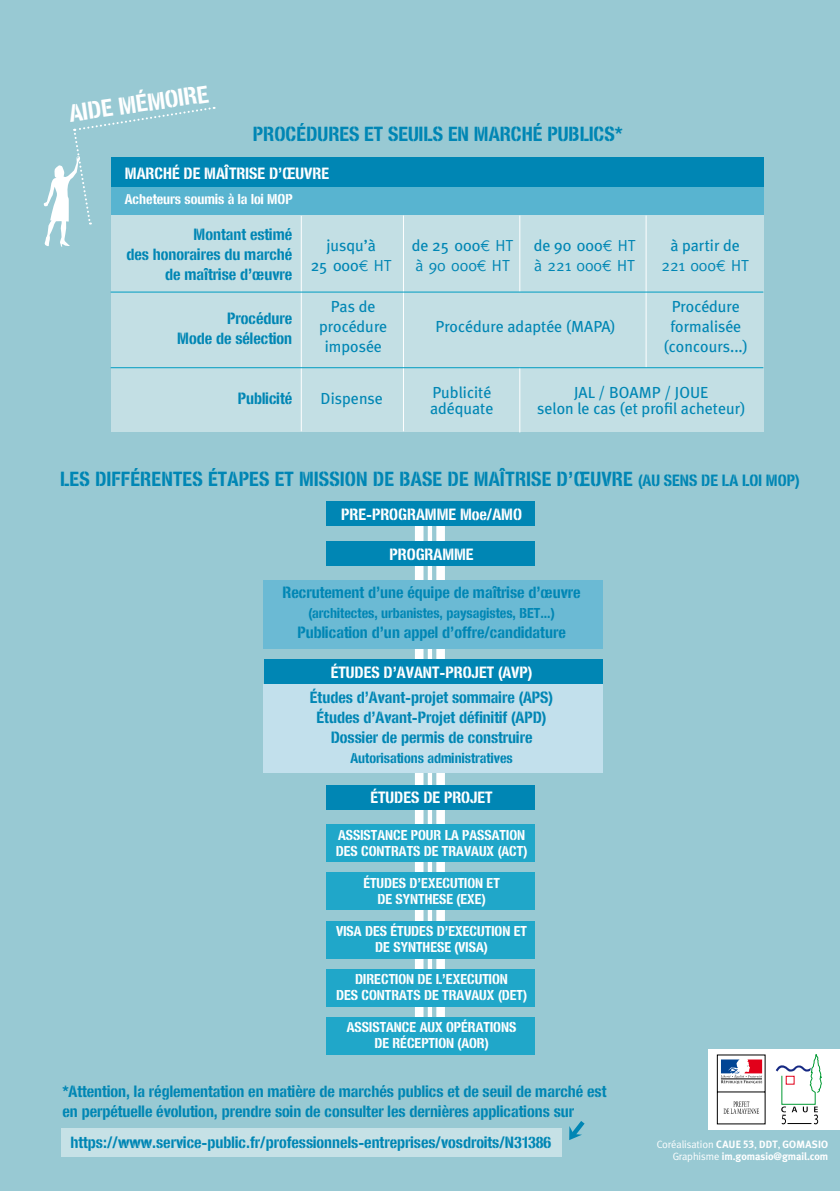
<style>
.page{position:relative;width:840px;height:1191px;background:#fff}
.page>*{position:absolute;margin:0;border:0;box-sizing:border-box;transform-origin:0 0}
.t1{font:700 24px "VSV By Pass Stencil";color:#fff}
.t2{font:700 20px "VSV By Pass Stencil";letter-spacing:.01em;color:#0086b4}
.t3{font:700 16px/20px "VSV By Pass Stencil";color:#0086b4;text-align:right}
.t4{font:16px/20px "Meta Plus";color:#0086b4;text-align:center}
.t5{font:700 16px "VSV By Pass Stencil";color:#fff}
.t6{font:16px "Meta";color:#0086b4}
.t7{font:700 14px/16px "VSV By Pass Stencil";color:#fff}
.t8{font:700 14px "VSV By Pass Stencil";color:#0086b4}
.t9{font:700 10.6px/12px "Meta";color:#fff;text-align:right}
.s1{font-family:"Euro Sans ITCTT Book"}
.s2{font-family:"Meta"}
.s3{font-size:16px}
.s4{font-weight:400}
</style>
<div class="page">
<div style="left:0;top:0;width:839px;height:1191px;background:#98c9d3"></div>
<div style="left:707px;top:1048px;width:132px;height:81px;background:#fff"></div>
<svg style="left:775px;top:1054px;width:46px;height:70px"></svg>
<svg style="left:716px;top:1054px;width:49px;height:70px"></svg>
<svg style="left:43px;top:107px;width:171px;height:140px"></svg>
<div style="left:436px;top:524px;width:8px;height:528px;background:#fff"></div>
<div style="left:427px;top:524px;width:5px;height:528px;background:#fff"></div>
<div style="left:414px;top:524px;width:9px;height:528px;background:#fff"></div>
<div style="left:326px;top:501px;width:208px;height:25px;background:#0086b4"></div>
<div style="left:326px;top:541px;width:208px;height:25px;background:#0086b4"></div>
<div style="left:326px;top:785px;width:208px;height:25px;background:#0086b4"></div>
<div style="left:326px;top:824px;width:208px;height:38px;background:#20a7c9"></div>
<div style="left:326px;top:921px;width:208px;height:37px;background:#20a7c9"></div>
<div style="left:326px;top:1017px;width:208px;height:37px;background:#20a7c9"></div>
<div style="left:326px;top:872px;width:208px;height:37px;background:#20a7c9"></div>
<div style="left:326px;top:969px;width:208px;height:37px;background:#20a7c9"></div>
<div style="left:264px;top:659px;width:338px;height:25px;background:#0086b4"></div>
<div style="left:264px;top:580px;width:338px;height:69px;background:#6bbad4"></div>
<div style="left:264px;top:684px;width:338px;height:88px;background:#c2e0ec"></div>
<div style="left:111px;top:158px;width:652px;height:29px;background:#0086b4"></div>
<div style="left:111px;top:187px;width:652px;height:28px;background:#58b4d0"></div>
<div style="left:111px;top:215px;width:652px;height:216px;background:#c3dfe4"></div>
<hr style="left:300px;top:216px;width:1px;height:215px;background:#fff">
<hr style="left:403px;top:215px;width:1px;height:216px;background:#fff">
<hr style="left:519px;top:215px;width:1px;height:77px;background:#fff">
<hr style="left:519px;top:367px;width:1px;height:65px;background:#fff">
<hr style="left:645px;top:215px;width:1px;height:153px;background:#fff">
<hr style="left:111px;top:291px;width:652px;height:1px;background:#009cc1">
<hr style="left:111px;top:367px;width:652px;height:1px;background:#009cc1">
<div style="left:61px;top:1128px;width:500px;height:28px;background:#c6e1e6"></div>
<svg style="left:569px;top:1121px;width:15px;height:19px"></svg>
<h1 class="t1" style="left:67px;top:99px;width:142px;rotate:-8deg">AIDE MÉM OIRE</h1>
<p class="t2" style="left:253px;top:121px;width:87px">Procédures</p>
<p class="t2" style="left:364px;top:121px;width:137px">et seuils en march</p>
<p class="t2" style="left:532px;top:121px;width:46px">é publics</p>
<p class="t2" style="left:614px;top:121px;width:9px">*</p>
<p class="t5" style="left:125px;top:163px;width:206px">MARCHÉ DE MAÎTRISE D’ŒUVRE</p>
<p class="t7" style="left:125px;top:191px;width:169px">Acheteurs soumis à la loi MOP</p>
<p class="t3" style="left:126px;top:224px;width:167px">Montant estimé<br>des honoraires du marché de maîtrise d’œuvre</p>
<p class="t3" style="left:177px;top:308px;width:116px">Procédure<br>Mode de sélection</p>
<p class="t4" style="left:310px;top:235px;width:83px">jusqu’à<br>25 000<span class="s1">E</span> <span class="s2">HT</span></p>
<p class="t4" style="left:411px;top:235px;width:103px">de 25 000<span class="s1">E</span> <span class="s2">HT</span></p>
<p class="t4" style="left:670px;top:235px;width:71px">à partir de</p>
<p class="t6" style="left:661px;top:256px;width:89px">221 000<span class="s1">E</span> HT</p>
<p class="t4" style="left:533px;top:235px;width:103px">de 90 000<span class="s1">E</span> <span class="s2">HT</span></p>
<p class="t6" style="left:534px;top:256px;width:102px">à 221 000<span class="s1">E</span> HT</p>
<p class="t6" style="left:415px;top:256px;width:96px">à 90 000<span class="s1">E</span> HT</p>
<p class="t4" style="left:663px;top:296px;width:86px">Procédure formalisée (concours...)</p>
<p class="t4" style="left:319px;top:296px;width:70px">Pas de procédure imposée</p>
<p class="t4" style="left:320px;top:388px;width:64px">Dispense</p>
<p class="t4" style="left:430px;top:384px;width:65px;line-height:16px;text-align:left">Publicité adéquate</p>
<p class="t4" style="left:536px;top:384px;width:210px;line-height:16px">JAL / BOAMP / JOUE<br>selon le cas (et profil acheteur)</p>
<p class="t4" style="left:435px;top:316px;width:181px">Procédure adaptée (MAPA)</p>
<p class="t3" style="left:237px;top:388px;width:56px">Publicité</p>
<p class="t2" style="left:60px;top:467px;width:179px">Les différentes étapes</p>
<p class="t2" style="left:274px;top:467px;width:49px">et mission</p>
<p class="t2" style="left:372px;top:467px;width:38px">de base</p>
<p class="t2" style="left:447px;top:467px;width:78px">de maîtrise</p>
<p class="t2" style="left:556px;top:467px;width:117px">d’œuvre <span class="s3">(au sens</span></p>
<p class="t3" style="left:700px;top:470px;width:100px">DE LA LOI MOP)</p>
<p class="t5" style="left:341px;top:504px;width:182px">PRE-PROGRAMM E Moe/AMO</p>
<p class="t5" style="left:389px;top:544px;width:86px">PROGRAMM E</p>
<p class="t3" style="left:282px;top:581px;width:299px">Recrutement d’une équipe de maîtrise d’œuvre</p>
<p class="t8" style="left:308px;top:604px;width:248px">(architectes, urbanistes, paysagistes, BET...)</p>
<p class="t3" style="left:297px;top:621px;width:270px">Publication d’un appel d’offre/candidature</p>
<p class="t5" style="left:330px;top:662px;width:9px">ÉTUD</p>
<p class="t5" style="left:363px;top:662px;width:170px">ES D’AVANT-PROJET (AVP)</p>
<p class="t3" style="left:310px;top:687px;width:245px;text-align:center">Études d’Avant-projet sommaire (APS)<br>Études d’Avant-Projet définitif (APD)<br>Dossier de permis de construire</p>
<p class="t8" style="left:350px;top:750px;width:163px">Autorisations administratives</p>
<p class="t5" style="left:370px;top:788px;width:9px">ÉTUD</p>
<p class="t5" style="left:403px;top:788px;width:90px">ES DE PROJET</p>
<p class="t7" style="left:335px;top:826px;width:193px">ASSISTANCE POUR LA PASSATION<br>DES CONTRATS DE TRAVAUX (ACT)</p>
<p class="t7" style="left:363px;top:874px;width:8px">ÉTUD</p>
<p class="t7" style="left:377px;top:874px;width:124px;text-indent:15px">ES D’EXECUTION ET<br>DE SYNTHESE (EXE)</p>
<p class="t7" style="left:336px;top:922px;width:63px">VISA DES ÉTUD</p>
<p class="t7" style="left:375px;top:922px;width:153px;text-indent:44px">ES D’EXECUTION ET<br>DE SYNTHESE (VISA)</p>
<p class="t7" style="left:336px;top:970px;width:193px;text-align:center">DIRECTION DE L’EXECUTION<br>DES CONTRATS DE TRAVAUX (DET)</p>
<p class="t7" style="left:346px;top:1018px;width:171px;text-align:center">ASSISTANCE AUX OPÉRATIONS<br>DE RÉCEPTION (AOR)</p>
<p class="t3" style="left:62px;top:1081px;width:545px;text-align:left">*Attention, la réglementation en matière de marchés publics et de seuil de marché est en perpétuelle évolution, prendre soin de consulter les dernières applications sur</p>
<p class="t3" style="left:70px;top:1131px;width:482px">https://www.service-public.fr/professionnels-entreprises/vosdroits/N31386</p>
<p class="t9" style="left:656px;top:1138px;width:173px"><span class="s4">Coréalisation</span> CAUE 53<span class="s4">,</span> DDT<span class="s4">,</span> GOMASIO<br><span class="s4">Graphisme</span> im.gomasio@gmail.com</p>
</div>
